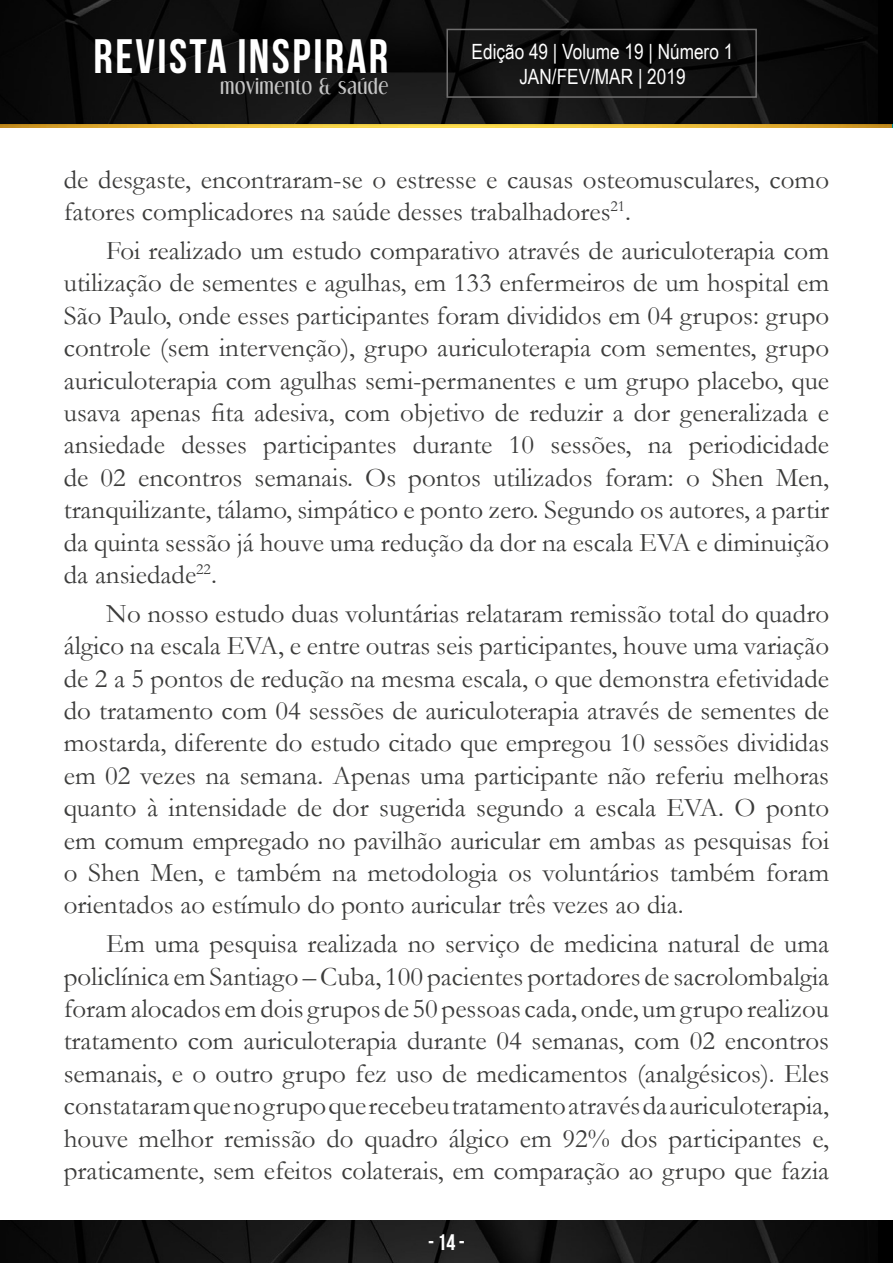
<style>
.page{position:relative;width:893px;height:1263px;background:#fff}
.page>*{position:absolute;margin:0;border:0;box-sizing:border-box;transform-origin:0 0}
.t1{font:700 48.3px "Bebas Neue";letter-spacing:.05em;color:#fff}
.t2{font:27px/32.4px "Garamond";color:#3c3c3b;text-align:justify}
.t3{font:700 22.5px "Bebas Neue";color:#fff}
.t4{font:21px/25.2px "Arial Narrow";color:#fff;text-align:center}
.t5{font:18.9px "Dream Orphans";letter-spacing:.05em;color:#c6c6c6}
</style>
<div class="page">
<img style="left:0;top:124px;width:891px;height:4px">
<img style="left:0;top:0;width:878px;height:124px">
<div style="left:446px;top:29px;width:311px;height:69px;border:2px solid #706f6f"></div>
<img style="left:0;top:1220px;width:878px;height:43px">
<h1 class="t1" style="left:94px;top:29px;width:296px">REVISTA INSPIRAR</h1>
<p class="t5" style="left:220px;top:75px;width:169px">movimento &amp; saúde</p>
<p class="t4" style="left:472px;top:38px;width:263px">Edição 49 | Volume 19 | Número 1<br>JAN/FEV/MAR | 2019</p>
<p class="t2" style="left:64px;top:162px;width:767px">de desgaste, encontraram-se o estresse e causas osteomusculares, como fatores complicadores na saúde desses trabalhadores<sup>21</sup>.</p>
<p class="t2" style="left:64px;top:234px;width:767px;text-indent:43px">Foi realizado um estudo comparativo através de auriculoterapia com utilização de sementes e agulhas, em 133 enfermeiros de um hospital em São Paulo, onde esses participantes foram divididos em 04 grupos: grupo controle (sem intervenção), grupo auriculoterapia com sementes, grupo auriculoterapia com agulhas semi-permanentes e um grupo placebo, que usava apenas fita adesiva, com objetivo de reduzir a dor generalizada e ansiedade desses participantes durante 10 sessões, na periodicidade de 02 encontros semanais. Os pontos utilizados foram: o Shen Men, tranquilizante, tálamo, simpático e ponto zero. Segundo os autores, a partir da quinta sessão já houve uma redução da dor na escala EVA e diminuição da ansiedade<sup>22</sup>.</p>
<p class="t2" style="left:64px;top:596px;width:767px;text-indent:43px">No nosso estudo duas voluntárias relataram remissão total do quadro álgico na escala EVA, e entre outras seis participantes, houve uma variação de 2 a 5 pontos de redução na mesma escala, o que demonstra efetividade do tratamento com 04 sessões de auriculoterapia através de sementes de mostarda, diferente do estudo citado que empregou 10 sessões divididas em 02 vezes na semana. Apenas uma participante não referiu melhoras quanto à intensidade de dor sugerida segundo a escala EVA. O ponto em comum empregado no pavilhão auricular em ambas as pesquisas foi o Shen Men, e também na metodologia os voluntários também foram orientados ao estímulo do ponto auricular três vezes ao dia.</p>
<p class="t2" style="left:64px;top:927px;width:767px;text-indent:43px">Em uma pesquisa realizada no serviço de medicina natural de uma policlínica em Santiago – Cuba, 100 pacientes portadores de sacrolombalgia foram alocados em dois grupos de 50 pessoas cada, onde, um grupo realizou tratamento com auriculoterapia durante 04 semanas, com 02 encontros semanais, e o outro grupo fez uso de medicamentos (analgésicos). Eles constataram que no grupo que recebeu tratamento através da auriculoterapia, houve melhor remissão do quadro álgico em 92% dos participantes e, praticamente, sem efeitos colaterais, em comparação ao grupo que fazia</p>
<p class="t3" style="left:428px;top:1230px;width:38px">- 14 -</p>
</div>
